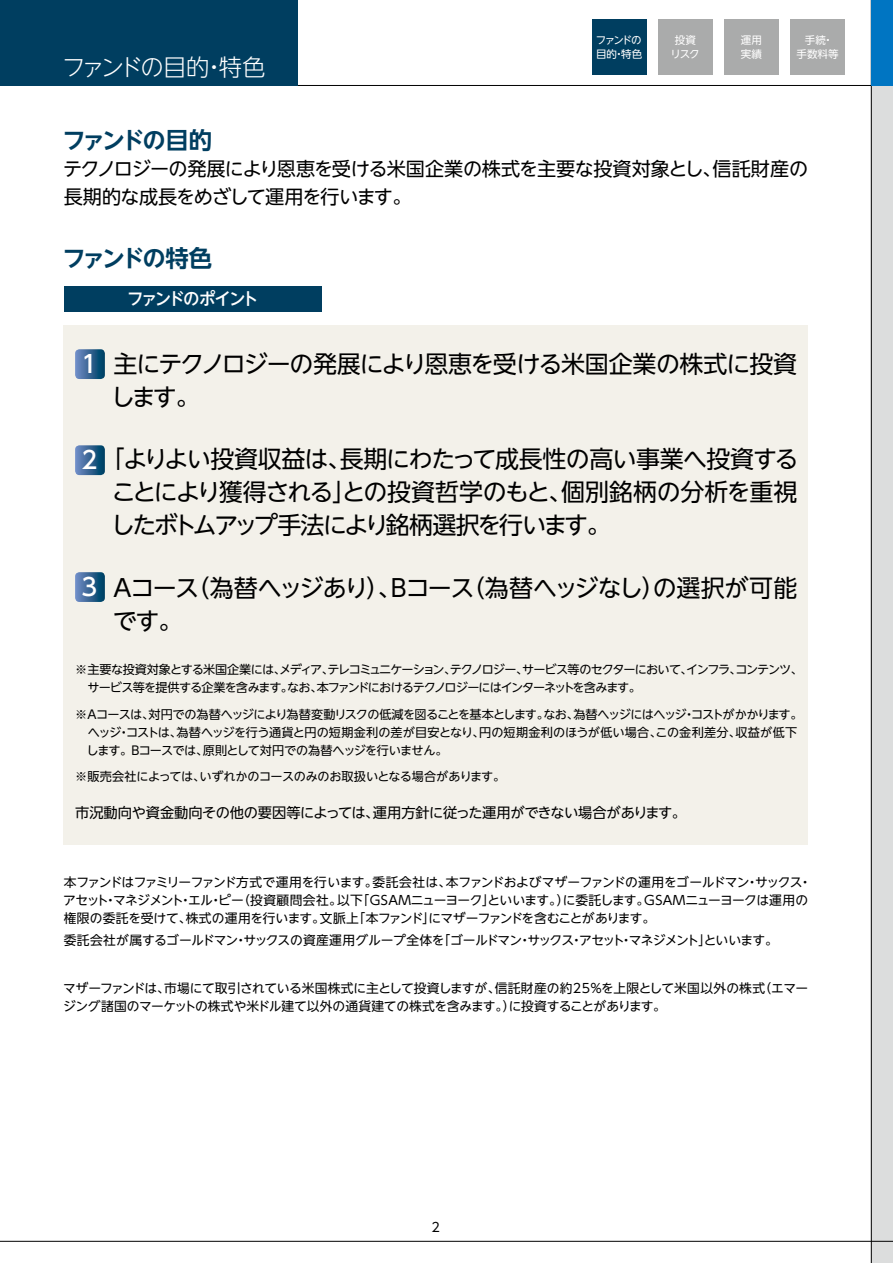
<style>
.page{position:relative;width:893px;height:1263px;background:#fff}
.page>*{position:absolute;margin:0;border:0;box-sizing:border-box;transform-origin:0 0}
.t1{font:24px/33px "UD Shin Go NT Pro";letter-spacing:-.05em;color:#000}
.t2{font:500 24px "UD Shin Go NT Pro";color:#fff}
.t3{font:700 23.4px "UD Shin Go NT Pro De";letter-spacing:-.13em;color:#003e60}
.t4{font:300 23.4px "UD Shin Go NT Pro";letter-spacing:-.11em;color:#fff}
.t5{font:19.2px/27.6px "UD Shin Go NT Pro";letter-spacing:-.035em;color:#000}
.t6{font:500 16.95px "UD Shin Go NT Pro";letter-spacing:-.14em;color:#fff}
.t7{font:14.25px "UD Shin Go NT Pro";letter-spacing:-.015em;color:#000}
.t8{font:12.75px/18px "UD Shin Go NT Pro";letter-spacing:-.03em;color:#000}
.t9{font:12.15px/18px "UD Shin Go NT Pro";letter-spacing:-.055em;color:#000}
.t10{font:12.15px/18px "UD Shin Go NT Pro";letter-spacing:-.08em;color:#000}
.t11{font:12.15px "UD Shin Go NT Pro";letter-spacing:-.02em;color:#000}
.t12{font:10.5px/13.5px "UD Shin Go NT Pro";color:#fff;text-align:center}
.t13{font:10.5px/13.5px "UD Shin Go NT Pro";letter-spacing:-.135em;color:#fff}
.s1{font-weight:500;color:#fff}
</style>
<div class="page">
<div style="left:872px;top:0;width:21px;height:1263px;background:#dcdddd"></div>
<hr style="left:871px;top:0;width:1px;height:1263px;background:#000">
<hr style="left:0;top:1241px;width:893px;height:1px;background:#000">
<hr style="left:0;top:85px;width:893px;height:1px;background:#000">
<div style="left:0;top:0;width:298px;height:85px;background:#003e60"></div>
<div style="left:872px;top:0;width:21px;height:85px;background:#0075c2"></div>
<div style="left:790px;top:19px;width:55px;height:55px;background:#aaabab"></div>
<div style="left:724px;top:19px;width:54px;height:55px;background:#aaabab"></div>
<div style="left:658px;top:19px;width:54px;height:55px;background:#aaabab"></div>
<div style="left:592px;top:19px;width:54px;height:55px;background:#003e60"></div>
<div style="left:64px;top:286px;width:257px;height:25px;background:#003e60"></div>
<div style="left:64px;top:325px;width:744px;height:519px;background:#f3f1ea"></div>
<svg style="left:75px;top:349px;width:30px;height:30px"></svg>
<svg style="left:75px;top:445px;width:30px;height:30px"></svg>
<svg style="left:75px;top:572px;width:30px;height:30px"></svg>
<h2 class="t4" style="left:62px;top:48px;width:205px">ファンドの目的・特色</h2>
<h2 class="t3" style="left:62px;top:121px;width:151px">ファンドの目的</h2>
<p class="t13" style="left:596px;top:33px;width:48px">ファンドの目的・特色</p>
<p class="t12" style="left:671px;top:33px;width:31px">投資リスク</p>
<p class="t12" style="left:741px;top:33px;width:22px;text-align:left">運用実績</p>
<p class="t12" style="left:796px;top:33px;width:43px">手続・<br>手数料等</p>
<h3 class="t5" style="left:63px;top:154px;width:747px">テクノロジーの発展により恩恵を受ける米国企業の株式を主要な投資対象とし、信託財産の長期的な成長をめざして運用を行います。</h3>
<h2 class="t3" style="left:62px;top:239px;width:151px">ファンドの特色</h2>
<h1 class="t2" style="left:81px;top:345px;width:17px">1</h1>
<h3 class="t6" style="left:127px;top:285px;width:133px">ファンドのポイント</h3>
<h1 class="t1" style="left:111px;top:346px;width:688px">主にテクノロジーの発展により恩恵を受ける米国企業の株式に投資します。</h1>
<h1 class="t1" style="left:111px;top:442px;width:689px;text-align:justify;text-indent:-30px"><span class="s1">2</span> 「よりよい投資収益は、長期にわたって成長性の高い事業へ投資することにより獲得される」との投資哲学のもと、個別銘柄の分析を重視したボトムアップ手法により銘柄選択を行います。</h1>
<h1 class="t1" style="left:113px;top:571px;width:686px">Aコース（為替ヘッジあり）、Bコース（為替ヘッジなし）の選択が可能です。</h1>
<h1 class="t2" style="left:81px;top:568px;width:17px">3</h1>
<p class="t10" style="left:88px;top:660px;width:717px;text-indent:-12px">※主要な投資対象とする米国企業には、メディア、テレコミュニケーション、テクノロジー、サービス等のセクターにおいて、インフラ、コンテンツ、サービス等を提供する企業を含みます。なお、本ファンドにおけるテクノロジーにはインターネットを含みます。</p>
<p class="t9" style="left:87px;top:705px;width:717px;text-indent:-12px">※Aコースは、対円での為替ヘッジにより為替変動リスクの低減を図ることを基本とします。なお、為替ヘッジにはヘッジ・コストがかかります。ヘッジ・コストは、為替ヘッジを行う通貨と円の短期金利の差が目安となり、円の短期金利のほうが低い場合、この金利差分、収益が低下します。Bコースでは、原則として対円での為替ヘッジを行いません。</p>
<p class="t11" style="left:75px;top:767px;width:432px">※販売会社によっては、いずれかのコースのみのお取扱いとなる場合があります。</p>
<p class="t7" style="left:75px;top:801px;width:613px">市況動向や資金動向その他の要因等によっては、運用方針に従った運用ができない場合があります。</p>
<p class="t8" style="left:63px;top:872px;width:750px">本ファンドはファミリーファンド方式で運用を行います。委託会社は、本ファンドおよびマザーファンドの運用をゴールドマン・サックス・アセット・マネジメント・エル・ピー（投資顧問会社。以下「GSAMニューヨーク」といいます。）に委託します。GSAMニューヨークは運用の権限の委託を受けて、株式の運用を行います。文脈上「本ファンド」にマザーファンドを含むことがあります。</p>
<p class="t8" style="left:64px;top:931px;width:715px">委託会社が属するゴールドマン・サックスの資産運用グループ全体を「ゴールドマン・サックス・アセット・マネジメント」といいます。</p>
<p class="t8" style="left:63px;top:979px;width:746px">マザーファンドは、市場にて取引されている米国株式に主として投資しますが、信託財産の約25％を上限として米国以外の株式（エマージング諸国のマーケットの株式や米ドル建て以外の通貨建ての株式を含みます。）に投資することがあります。</p>
<p class="t8" style="left:432px;top:1217px;width:10px">2</p>
</div>
